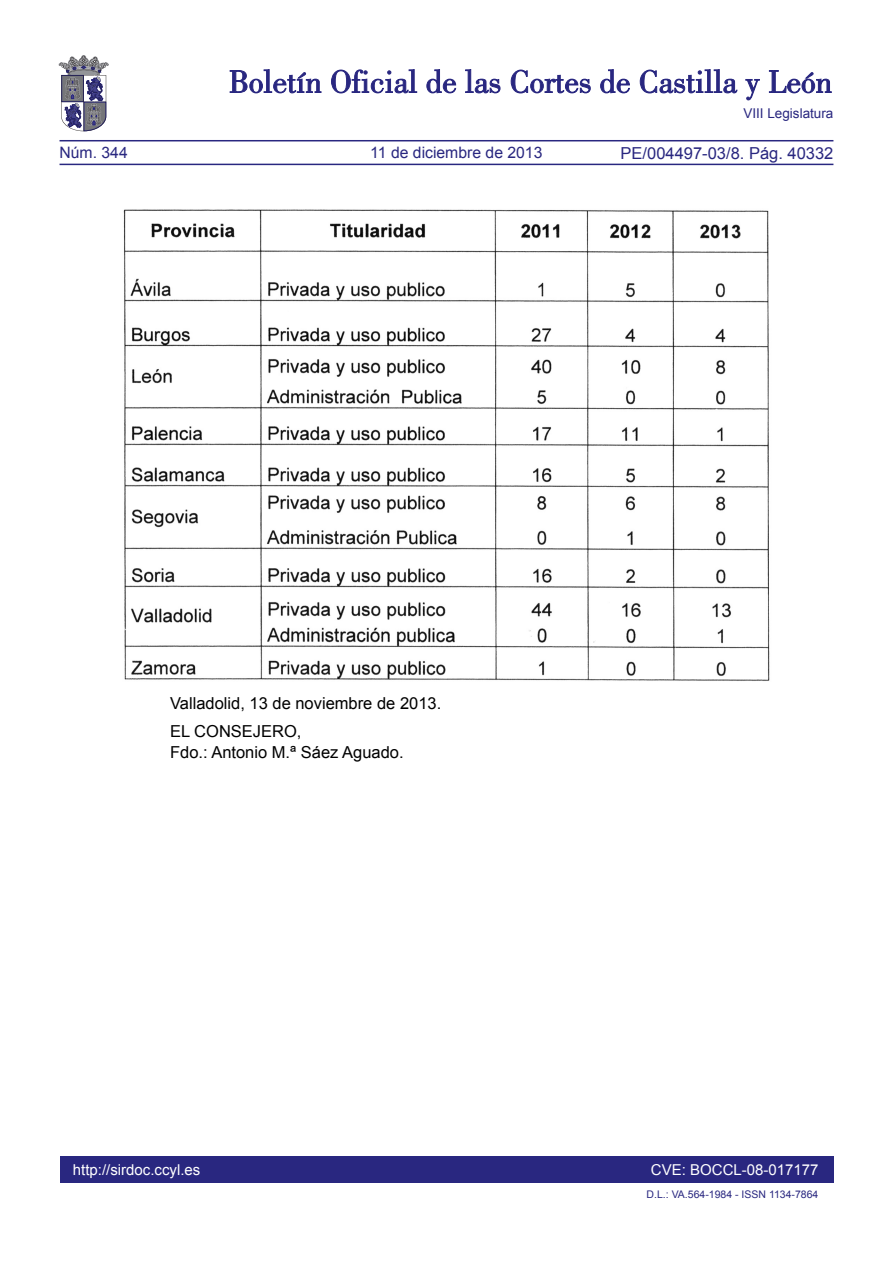
<style>
.page{position:relative;width:893px;height:1263px;background:#fff}
.page>*{position:absolute;margin:0;border:0;box-sizing:border-box;transform-origin:0 0}
.TEXTO_NORMAL{font:16.5px "Arial";color:#000}
.t1{font:16.5px "Arial";color:#292780}
.t2{font:15.75px "Arial";color:#292780}
.t3{font:15px "Arial";color:#fff}
.t4{font:13.5px "Arial";color:#292780}
.TEXTO_NORMAL-2{font:10.5px "Arial";color:#292780}
</style>
<div class="page">
<div style="left:60px;top:1157px;width:773px;height:26px;background:#292780"></div>
<hr style="left:60px;top:164px;width:773px;height:1px;background:#292780">
<hr style="left:60px;top:140px;width:773px;height:1px;background:#292780">
<svg style="left:230px;top:69px;width:91px;height:24px"></svg>
<svg style="left:331px;top:69px;width:86px;height:24px"></svg>
<svg style="left:426px;top:69px;width:30px;height:24px"></svg>
<svg style="left:465px;top:69px;width:35px;height:24px"></svg>
<svg style="left:511px;top:70px;width:80px;height:23px"></svg>
<svg style="left:600px;top:69px;width:30px;height:24px"></svg>
<svg style="left:640px;top:69px;width:97px;height:24px"></svg>
<svg style="left:745px;top:79px;width:15px;height:21px"></svg>
<svg style="left:769px;top:70px;width:62px;height:23px"></svg>
<svg style="left:59px;top:55px;width:49px;height:76px"></svg>
<img style="left:123px;top:209px;width:647px;height:472px">
<p class="t2" style="left:60px;top:142px;width:70px">Núm. 344</p>
<p class="t2" style="left:370px;top:142px;width:174px">11 de diciembre de 2013</p>
<p class="t4" style="left:743px;top:105px;width:92px">VIII Legislatura</p>
<p class="t1" style="left:621px;top:142px;width:214px">PE/004497-03/8. Pág. 40332</p>
<p class="TEXTO_NORMAL" style="left:170px;top:692px;width:273px">Valladolid, 13 de noviembre de 2013.</p>
<p class="TEXTO_NORMAL" style="left:170px;top:721px;width:133px">EL CONSEJERO,</p>
<p class="TEXTO_NORMAL" style="left:170px;top:742px;width:235px">Fdo.: Antonio M.ª Sáez Aguado.</p>
<p class="t3" style="left:73px;top:1159px;width:129px">http://sirdoc.ccyl.es</p>
<p class="t3" style="left:651px;top:1159px;width:169px">CVE: BOCCL-08-017177</p>
<p class="TEXTO_NORMAL-2" style="left:647px;top:1188px;width:173px">D.L.: VA.564-1984 - ISSN 1134-7864</p>
</div>
